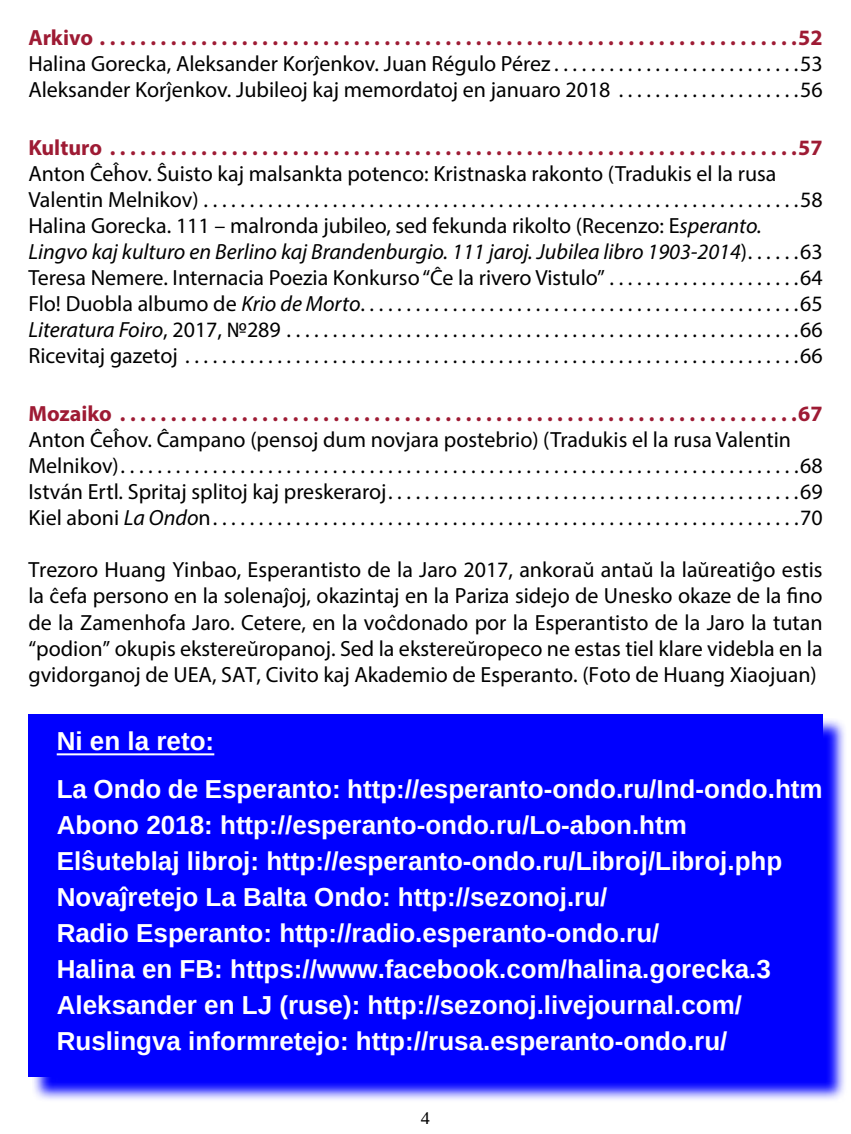
<style>
.page{position:relative;width:851px;height:1134px;background:#fff}
.page>*{position:absolute;margin:0;border:0;box-sizing:border-box;transform-origin:0 0}
.Reklamo2{font:700 26px "Liberation Sans";color:#fff}
.Enhavo{font:22px/26px "Myriad Pro";color:#000}
.Teksto{font:22px/26.2px "Myriad Pro";color:#000;text-align:justify}
.Enhavo_Sekcio{font:700 22px "Myriad Pro";color:#9e1b34}
.Enhavo-2{font:italic 22px/26px "Myriad Pro";color:#000}
.t1{font:18px "Liberation Serif";color:#000}
.s1{font-style:normal}
.s2{font-style:italic}
</style>
<div class="page">
<svg style="left:34px;top:718px;width:811px;height:382px"></svg>
<div style="left:28px;top:714px;width:794px;height:363px;background:#00f"></div>
<hr style="left:57px;top:753px;width:157px;height:2px;background:#fff">
<p class="Enhavo_Sekcio" style="left:28px;top:23px;width:73px">Arkivo.....................................................................</p>
<p class="Enhavo_Sekcio" style="left:798px;top:23px;width:26px">52</p>
<p class="Enhavo" style="left:28px;top:50px;width:795px">Halina Gorecka, Aleksander Korĵenkov. Juan Régulo Pérez . . . . . . . . . . . . . . . . . . . . . . . . . . 53</p>
<p class="Enhavo" style="left:28px;top:76px;width:795px">Aleksander Korĵenkov. Jubileoj kaj memordatoj en januaro 2018 . . . . . . . . . . . . . . . . . . . 56</p>
<p class="Enhavo_Sekcio" style="left:28px;top:133px;width:83px">Kulturo....................................................................</p>
<p class="Enhavo_Sekcio" style="left:798px;top:133px;width:26px">57</p>
<p class="Enhavo" style="left:28px;top:160px;width:795px">Anton Ĉeĥov. Ŝuisto kaj malsankta potenco: Kristnaska rakonto (Tradukis el la rusa<br>Valentin Melnikov) . . . . . . . . . . . . . . . . . . . . . . . . . . . . . . . . . . . . . . . . . . . . . . . . . . . . . . . . . . . . . . . . 58</p>
<p class="Enhavo-2" style="left:28px;top:212px;width:795px"><span class="s1">Halina Gorecka. 111 – malronda jubileo, sed fekunda rikolto (Recenzo: E</span>speranto.<br>Lingvo kaj kulturo en Berlino kaj Brandenburgio. 111 jaroj. Jubilea libro 1903-2014<span class="s1">) . . . . . 63</span></p>
<p class="Enhavo" style="left:28px;top:264px;width:795px">Teresa Nemere. Internacia Poezia Konkurso “Ĉe la rivero Vistulo” . . . . . . . . . . . . . . . . . . . . 64</p>
<p class="Enhavo" style="left:28px;top:290px;width:795px">Flo! Duobla albumo de <span class="s2">Krio de Morto</span>................................................65</p>
<p class="Enhavo" style="left:28px;top:316px;width:795px"><span class="s2">Literatura Foiro</span>, 2017, №289 . . . . . . . . . . . . . . . . . . . . . . . . . . . . . . . . . . . . . . . . . . . . . . . . . . . . . . . 66</p>
<p class="Enhavo" style="left:28px;top:342px;width:795px">Ricevitaj gazetoj . . . . . . . . . . . . . . . . . . . . . . . . . . . . . . . . . . . . . . . . . . . . . . . . . . . . . . . . . . . . . . . . . . 66</p>
<p class="Enhavo_Sekcio" style="left:28px;top:399px;width:94px">Mozaiko ...................................................................</p>
<p class="Enhavo_Sekcio" style="left:798px;top:399px;width:26px">67</p>
<p class="Enhavo" style="left:28px;top:426px;width:795px">Anton Ĉeĥov. Ĉampano (pensoj dum novjara postebrio) (Tradukis el la rusa Valentin<br>Melnikov) . . . . . . . . . . . . . . . . . . . . . . . . . . . . . . . . . . . . . . . . . . . . . . . . . . . . . . . . . . . . . . . . . . . . . . . . . 68</p>
<p class="Enhavo" style="left:28px;top:478px;width:795px">István Ertl. Spritaj splitoj kaj preskeraroj . . . . . . . . . . . . . . . . . . . . . . . . . . . . . . . . . . . . . . . . . . . . 69</p>
<p class="Enhavo" style="left:28px;top:504px;width:795px">Kiel aboni <span class="s2">La Ondo</span>n . . . . . . . . . . . . . . . . . . . . . . . . . . . . . . . . . . . . . . . . . . . . . . . . . . . . . . . . . . . . . . . 70</p>
<p class="Teksto" style="left:28px;top:556px;width:795px">Trezoro Huang Yinbao, Esperantisto de la Jaro 2017, ankoraŭ antaŭ la laŭreatiĝo estis la ĉefa persono en la solenaĵoj, okazintaj en la Pariza sidejo de Unesko okaze de la fino de la Zamenhofa Jaro. Cetere, en la voĉdonado por la Esperantisto de la Jaro la tutan “podion” okupis ekstereŭropanoj. Sed la ekstereŭropeco ne estas tiel klare videbla en la gvidorganoj de UEA, SAT, Civito kaj Akademio de Esperanto. (Foto de Huang Xiaojuan)</p>
<p class="Reklamo2" style="left:57px;top:723px;width:159px">Ni en la reto:</p>
<p class="Reklamo2" style="left:57px;top:771px;width:767px">La Ondo de Esperanto: http://esperanto-ondo.ru/Ind-ondo.htm</p>
<p class="Reklamo2" style="left:57px;top:807px;width:631px">Abono 2018: http://esperanto-ondo.ru/Lo-abon.htm</p>
<p class="Reklamo2" style="left:57px;top:843px;width:727px">Elŝuteblaj libroj: http://esperanto-ondo.ru/Libroj/Libroj.php</p>
<p class="Reklamo2" style="left:57px;top:879px;width:552px">Novaĵretejo La Balta Ondo: http://sezonoj.ru/</p>
<p class="Reklamo2" style="left:57px;top:915px;width:604px">Radio Esperanto: http://radio.esperanto-ondo.ru/</p>
<p class="Reklamo2" style="left:57px;top:951px;width:715px">Halina en FB: https://www.facebook.com/halina.gorecka.3</p>
<p class="Reklamo2" style="left:57px;top:987px;width:686px">Aleksander en LJ (ruse): http://sezonoj.livejournal.com/</p>
<p class="Reklamo2" style="left:57px;top:1023px;width:672px">Ruslingva informretejo: http://rusa.esperanto-ondo.ru/</p>
<p class="t1" style="left:421px;top:1106px;width:10px">4</p>
</div>
